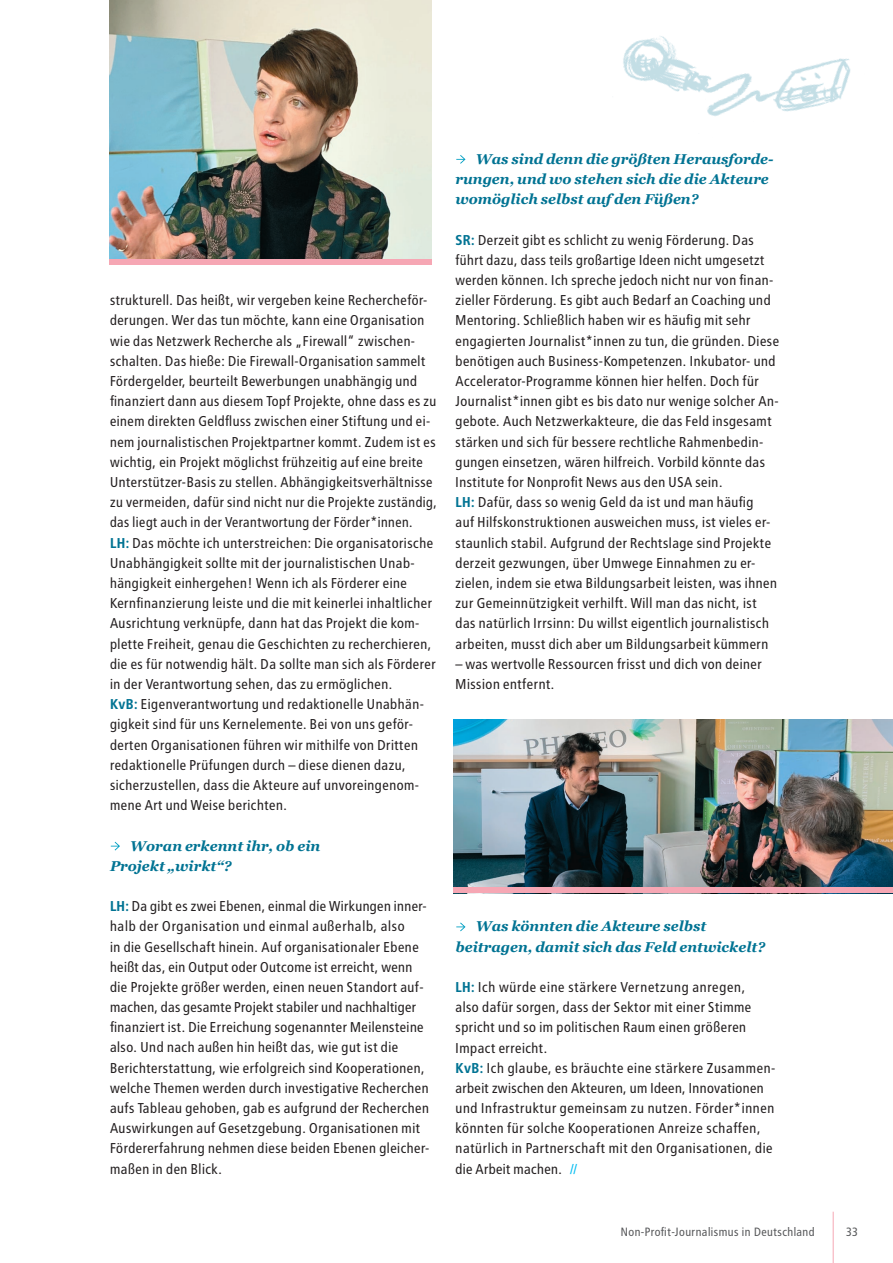
<style>
.page{position:relative;width:893px;height:1263px;background:#fff}
.page>*{position:absolute;margin:0;border:0;box-sizing:border-box;transform-origin:0 0}
.Fliesstext_auf_Grund{font:14.25px/20.2px "Transit Print OT";color:#231f20}
.Fliesstext_auf_Grund-2{font:italic 700 14.25px/20.2px "Georgia";color:#007393}
.t1{font:12px "Transit Print OT";color:#57585a}
.s1{font-family:"Transit Print OT Bld";color:#007393}
.s2{color:#00bcf1}
</style>
<div class="page">
<hr style="left:833px;top:1212px;width:1px;height:51px;background:#f6a7b4">
<img style="left:623px;top:36px;width:228px;height:80px">
<svg style="left:111px;top:842px;width:9px;height:8px"></svg>
<svg style="left:456px;top:155px;width:9px;height:9px"></svg>
<svg style="left:456px;top:922px;width:9px;height:9px"></svg>
<img style="left:109px;top:0;width:323px;height:260px">
<div style="left:109px;top:260px;width:323px;height:5px;background:#f6a7b4"></div>
<img style="left:453px;top:720px;width:440px;height:168px">
<div style="left:453px;top:888px;width:440px;height:5px;background:#f6a7b4"></div>
<p class="Fliesstext_auf_Grund" style="left:110px;top:290px;width:329px">strukturell. Das heißt, wir vergeben keine Rechercheför&shy;derungen. Wer das tun möchte, kann eine Organisation wie das Netzwerk Recherche als „Firewall“ zwischen&shy;schalten. Das hieße: Die Firewall-Organisation sammelt Fördergelder, beurteilt Bewerbungen unabhängig und finanziert dann aus diesem Topf Projekte, ohne dass es zu einem direkten Geldfluss zwischen einer Stiftung und ei&shy;nem journalistischen Projektpartner kommt. Zudem ist es wichtig, ein Projekt möglichst frühzeitig auf eine breite Unterstützer-Basis zu stellen. Abhängigkeitsverhältnisse zu vermeiden, dafür sind nicht nur die Projekte zuständig, das liegt auch in der Verantwortung der Förder*innen.</p>
<p class="Fliesstext_auf_Grund" style="left:110px;top:532px;width:328px"><span class="s1">LH:</span> Das möchte ich unterstreichen: Die organisatorische Unabhängigkeit sollte mit der journalistischen Unab&shy;hängigkeit einhergehen! Wenn ich als Förderer eine Kernfinanzierung leiste und die mit keinerlei inhaltlicher Ausrichtung verknüpfe, dann hat das Projekt die kom&shy;plette Freiheit, genau die Geschichten zu recherchieren, die es für notwendig hält. Da sollte man sich als Förderer in der Verantwortung sehen, das zu ermöglichen.</p>
<p class="Fliesstext_auf_Grund" style="left:110px;top:694px;width:316px"><span class="s1">KvB:</span> Eigenverantwortung und redaktionelle Unabhän&shy;gigkeit sind für uns Kernelemente. Bei von uns geför&shy;derten Organisationen führen wir mithilfe von Dritten redaktionelle Prüfungen durch – diese dienen dazu, sicherzustellen, dass die Akteure auf unvoreingenom&shy;mene Art und Weise berichten.</p>
<p class="Fliesstext_auf_Grund-2" style="left:110px;top:835px;width:212px;text-indent:20px">Woran erkennt ihr, ob ein<br>Projekt „wirkt“?</p>
<p class="Fliesstext_auf_Grund" style="left:110px;top:896px;width:319px"><span class="s1">LH:</span> Da gibt es zwei Ebenen, einmal die Wirkungen inner-</p>
<p class="Fliesstext_auf_Grund" style="left:110px;top:916px;width:321px">halb der Organisation und einmal außerhalb, also<br>in die Gesellschaft hinein. Auf organisationaler Ebene heißt das, ein Output oder Outcome ist erreicht, wenn die Projekte größer werden, einen neuen Standort auf&shy;machen, das gesamte Projekt stabiler und nachhaltiger finanziert ist. Die Erreichung sogenannter Meilensteine also. Und nach außen hin heißt das, wie gut ist die Berichterstattung, wie erfolgreich sind Kooperationen, welche Themen werden durch investigative Recherchen aufs Tableau gehoben, gab es aufgrund der Recherchen Auswirkungen auf Gesetzgebung. Organisationen mit Fördererfahrung nehmen diese beiden Ebenen gleicher&shy;maßen in den Blick.</p>
<p class="Fliesstext_auf_Grund-2" style="left:455px;top:148px;width:319px;text-indent:20px">Was sind denn die größten Herausforde&shy;rungen, und wo stehen sich die die Akteure womöglich selbst auf den Füßen?</p>
<p class="Fliesstext_auf_Grund" style="left:455px;top:229px;width:326px"><span class="s1">SR:</span> Derzeit gibt es schlicht zu wenig Förderung. Das führt dazu, dass teils großartige Ideen nicht umgesetzt werden können. Ich spreche jedoch nicht nur von finan&shy;zieller Förderung. Es gibt auch Bedarf an Coaching und Mentoring. Schließlich haben wir es häufig mit sehr engagierten Journalist*innen zu tun, die gründen. Diese benötigen auch Business-Kompetenzen. Inkubator- und Accelerator-Programme können hier helfen. Doch für Journalist*innen gibt es bis dato nur wenige solcher An&shy;gebote. Auch Netzwerkakteure, die das Feld insgesamt stärken und sich für bessere rechtliche Rahmenbedin&shy;gungen einsetzen, wären hilfreich. Vorbild könnte das Institute for Nonprofit News aus den USA sein.</p>
<p class="Fliesstext_auf_Grund" style="left:455px;top:492px;width:323px"><span class="s1">LH:</span> Dafür, dass so wenig Geld da ist und man häufig<br>auf Hilfskonstruktionen ausweichen muss, ist vieles er&shy;staunlich stabil. Aufgrund der Rechtslage sind Projekte derzeit gezwungen, über Umwege Einnahmen zu er&shy;zielen, indem sie etwa Bildungsarbeit leisten, was ihnen zur Gemeinnützigkeit verhilft. Will man das nicht, ist das natürlich Irrsinn: Du willst eigentlich journalistisch arbeiten, musst dich aber um Bildungsarbeit kümmern</p>
<p class="Fliesstext_auf_Grund" style="left:455px;top:654px;width:308px">– was wertvolle Ressourcen frisst und dich von deiner<br>Mission entfernt.</p>
<p class="Fliesstext_auf_Grund-2" style="left:455px;top:915px;width:311px;text-indent:20px">Was könnten die Akteure selbst beitragen, damit sich das Feld entwickelt?</p>
<p class="Fliesstext_auf_Grund" style="left:455px;top:977px;width:298px"><span class="s1">LH:</span> Ich würde eine stärkere Vernetzung anregen, also dafür sorgen, dass der Sektor mit einer Stimme spricht und so im politischen Raum einen größeren Impact erreicht.</p>
<p class="Fliesstext_auf_Grund" style="left:455px;top:1058px;width:322px"><span class="s1">KvB:</span> Ich glaube, es bräuchte eine stärkere Zusammen&shy;arbeit zwischen den Akteuren, um Ideen, Innovationen und Infrastruktur gemeinsam zu nutzen. Förder*innen könnten für solche Kooperationen Anreize schaffen, natürlich in Partnerschaft mit den Organisationen, die die Arbeit machen. <span class="s2">//</span></p>
<p class="t1" style="left:621px;top:1225px;width:196px">Non-Profit-Journalismus in Deutschland</p>
<p class="t1" style="left:846px;top:1225px;width:14px">33</p>
</div>
